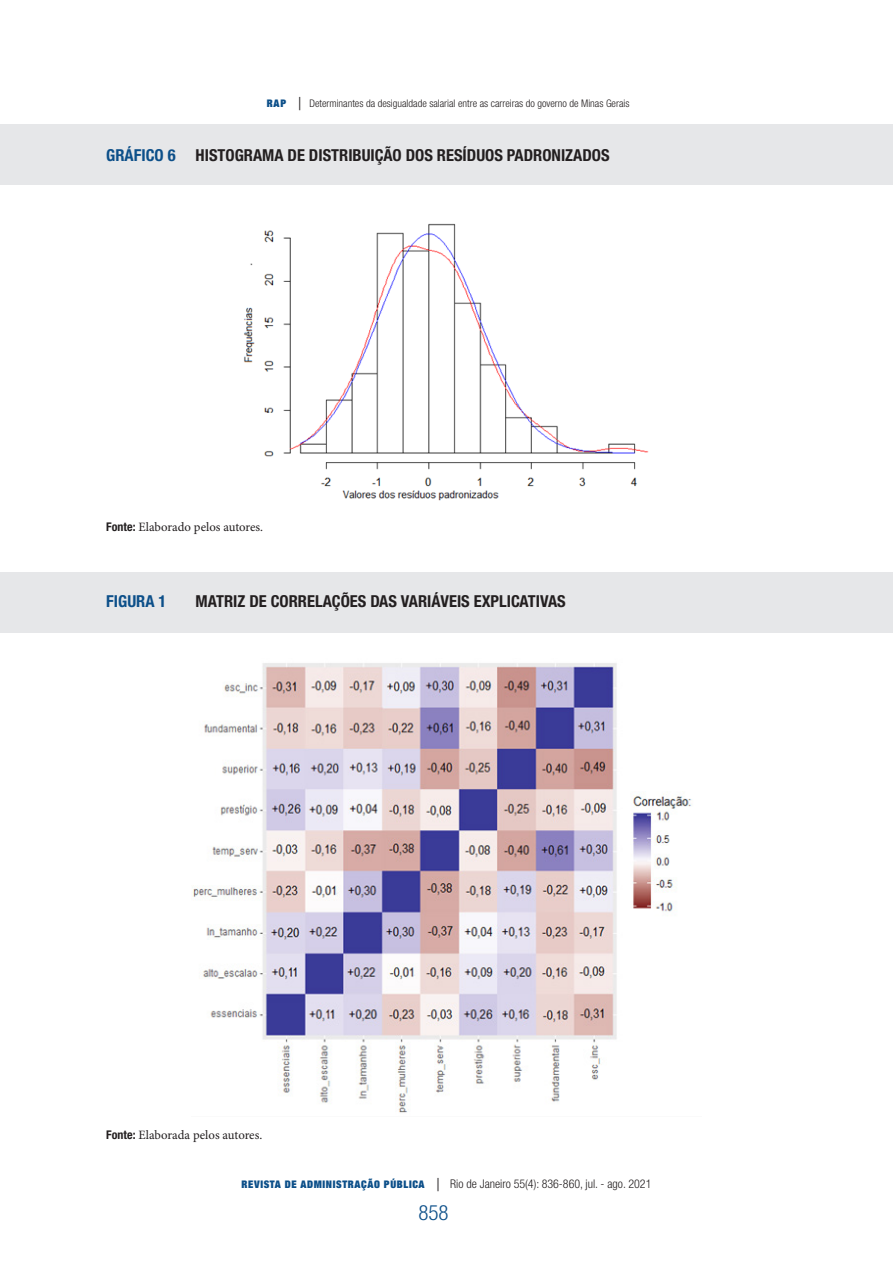
<style>
.page{position:relative;width:893px;height:1263px;background:#fff}
.page>*{position:absolute;margin:0;border:0;box-sizing:border-box;transform-origin:0 0}
.t1{font:300 condensed 21px "Helvetica Neue LT Std";color:#0c4f89}
.tit_tab{font:700 condensed 16.5px "Helvetica Neue LT Std";color:#231f20}
.tit_tab-2{font:700 condensed 16.5px "Helvetica Neue LT Std";color:#0c4f89}
.fonte{font:12.75px "Minion Pro";color:#231f20}
.t2{font:300 condensed 12px "Helvetica Neue LT Std";color:#231f20}
.t3{font:300 condensed 10.5px "Helvetica Neue LT Std";color:#231f20}
.s1{font-family:"Helvetica Neue";font-weight:900;font-stretch:expanded;color:#0c4f89}
.s2{font-size:18px}
.s3{color:#0c4f89}
.s4{font-family:"Helvetica Neue LT Std";font-weight:700;font-stretch:condensed;font-size:12px}
.s5{font-family:"Helvetica Neue";font-weight:900;font-stretch:expanded;font-size:10.5px;color:#0c4f89}
</style>
<div class="page">
<div style="left:0;top:572px;width:893px;height:61px;background:#e6e7e9"></div>
<div style="left:0;top:125px;width:893px;height:60px;background:#e6e7e9"></div>
<img style="left:244px;top:223px;width:405px;height:278px">
<img style="left:192px;top:663px;width:500px;height:450px">
<p class="t3" style="left:267px;top:98px;width:364px"><span class="s1">RAP</span> <span class="s2">|</span> Determinantes da desigualdade salarial entre as carreiras do governo de Minas Gerais</p>
<p class="tit_tab" style="left:106px;top:145px;width:505px"><span class="s3">GRÁFICO 6</span> HISTOGRAMA DE DISTRIBUIÇÃO DOS RESÍDUOS PADRONIZADOS</p>
<p class="fonte" style="left:106px;top:518px;width:158px"><span class="s4">Fonte:</span> Elaborado pelos autores.</p>
<p class="tit_tab-2" style="left:106px;top:591px;width:62px">FIGURA 1</p>
<p class="tit_tab" style="left:196px;top:591px;width:372px">MATRIZ DE CORRELAÇÕES DAS VARIÁVEIS EXPLICATIVAS</p>
<p class="fonte" style="left:106px;top:1126px;width:157px"><span class="s4">Fonte:</span> Elaborada pelos autores.</p>
<p class="t2" style="left:242px;top:1176px;width:411px"><span class="s5">REVISTA DE ADMINISTRAÇÃO PÚBLICA</span> <span class="s2">|</span> Rio de Janeiro 55(4): 836-860, jul. - ago. 2021</p>
<p class="t1" style="left:418px;top:1200px;width:32px">858</p>
</div>
